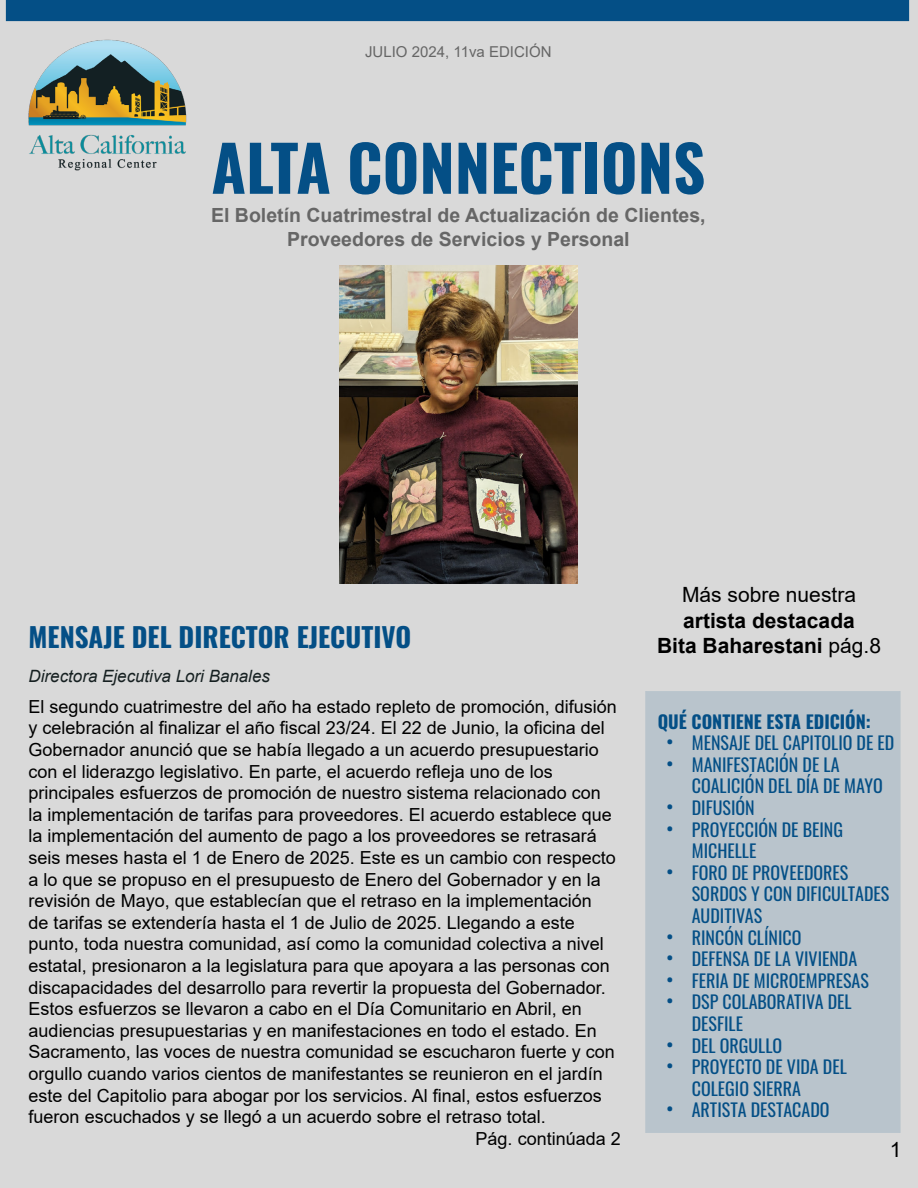
<style>
.page{position:relative;width:918px;height:1188px;background:#d9d9d9}
.page>*{position:absolute;margin:0;border:0;box-sizing:border-box;transform-origin:0 0}
.t1{font:700 63px "Oswald";color:#044f86}
.t2{font:700 27px "Oswald";color:#044f86}
.t3{font:700 21px/25.2px "Arial";color:#000}
.t4{font:21px "Arial";color:#000}
.t5{font:700 19.5px/23.4px "Arial";color:#666;text-align:center}
.t6{font:18px/21.6px "Arial";color:#000}
.t7{font:18px/21.6px "Oswald";color:#044f86}
.t8{font:700 18px "Oswald";color:#044f86}
.t9{font:italic 16.95px "Arial";color:#162021}
.t10{font:15px "Arial";color:#666}
.s1{font-weight:400}
.s2{font-size:21px}
</style>
<div class="page">
<div style="left:6px;top:0;width:903px;height:21px;background:#044f86"></div>
<div style="left:646px;top:691px;width:254px;height:442px;background:#b9c4cc"></div>
<img style="left:28px;top:39px;width:159px;height:132px">
<img style="left:339px;top:266px;width:239px;height:317px">
<p class="t10" style="left:365px;top:42px;width:188px">JULIO 2024, 11va EDICIÓN</p>
<p class="t1" style="left:211px;top:112px;width:496px">ALTA CONNECTIONS</p>
<p class="t5" style="left:211px;top:204px;width:496px">El Boletín Cuatrimestral de Actualización de Clientes,<br>Proveedores de Servicios y Personal</p>
<p class="t3" style="left:682px;top:583px;width:175px"><span class="s1">Más sobre nuestra </span>artista destacada</p>
<p class="t2" style="left:29px;top:613px;width:384px">MENSAJE DEL DIRECTOR EJECUTIVO</p>
<p class="t3" style="left:657px;top:633px;width:226px">Bita Baharestani <span class="s1">pág.8</span></p>
<p class="t9" style="left:29px;top:665px;width:243px">Directora Ejecutiva Lori Banales</p>
<p class="t6" style="left:29px;top:696px;width:590px">El segundo cuatrimestre del año ha estado repleto de promoción, difusión y celebración al finalizar el año fiscal 23/24. El 22 de Junio, la oficina del Gobernador anunció que se había llegado a un acuerdo presupuestario con el liderazgo legislativo. En parte, el acuerdo refleja uno de los principales esfuerzos de promoción de nuestro sistema relacionado con la implementación de tarifas para proveedores. El acuerdo establece que la implementación del aumento de pago a los proveedores se retrasará seis meses hasta el 1 de Enero de 2025. Este es un cambio con respecto a lo que se propuso en el presupuesto de Enero del Gobernador y en la revisión de Mayo, que establecían que el retraso en la implementación<br>de tarifas se extendería hasta el 1 de Julio de 2025. Llegando a este punto, toda nuestra comunidad, así como la comunidad colectiva a nivel estatal, presionaron a la legislatura para que apoyara a las personas con discapacidades del desarrollo para revertir la propuesta del Gobernador.<br>Estos esfuerzos se llevaron a cabo en el Día Comunitario en Abril, en audiencias presupuestarias y en manifestaciones en todo el estado. En Sacramento, las voces de nuestra comunidad se escucharon fuerte y con orgullo cuando varios cientos de manifestantes se reunieron en el jardín este del Capitolio para abogar por los servicios. Al final, estos esfuerzos fueron escuchados y se llegó a un acuerdo sobre el retraso total.</p>
<p class="t6" style="left:476px;top:1128px;width:147px">Pág. continúada 2</p>
<p class="t8" style="left:658px;top:705px;width:215px">QUÉ CONTIENE ESTA EDICIÓN:</p>
<p class="t7" style="left:666px;top:730px;width:230px"><span class="s2">•</span> MENSAJE DEL CAPITOLIO DE ED</p>
<p class="t7" style="left:692px;top:752px;width:193px;text-indent:-26px"><span class="s2">•</span> MANIFESTACIÓN DE LA<br>COALICIÓN DEL DÍA DE MAYO</p>
<p class="t7" style="left:666px;top:795px;width:90px"><span class="s2">•</span> DIFUSIÓN</p>
<p class="t7" style="left:692px;top:817px;width:153px;text-indent:-26px"><span class="s2">•</span> PROYECCIÓN DE BEING<br>MICHELLE</p>
<p class="t7" style="left:692px;top:860px;width:199px;text-indent:-26px"><span class="s2">•</span> FORO DE PROVEEDORES<br>SORDOS Y CON DIFICULTADES<br>AUDITIVAS</p>
<p class="t7" style="left:666px;top:925px;width:137px"><span class="s2">•</span> RINCÓN CLÍNICO</p>
<p class="t7" style="left:666px;top:946px;width:193px"><span class="s2">•</span> DEFENSA DE LA VIVIENDA</p>
<p class="t7" style="left:666px;top:968px;width:204px"><span class="s2">•</span> FERIA DE MICROEMPRESAS</p>
<p class="t7" style="left:692px;top:989px;width:161px;text-indent:-26px"><span class="s2">•</span> DSP COLABORATIVA DEL<br>DESFILE</p>
<p class="t7" style="left:666px;top:1033px;width:117px"><span class="s2">•</span> DEL ORGULLO</p>
<p class="t7" style="left:692px;top:1054px;width:157px;text-indent:-26px"><span class="s2">•</span> PROYECTO DE VIDA DEL<br>COLEGIO SIERRA</p>
<p class="t7" style="left:666px;top:1097px;width:165px"><span class="s2">•</span> ARTISTA DESTACADO</p>
<p class="t4" style="left:890px;top:1135px;width:13px">1</p>
</div>
